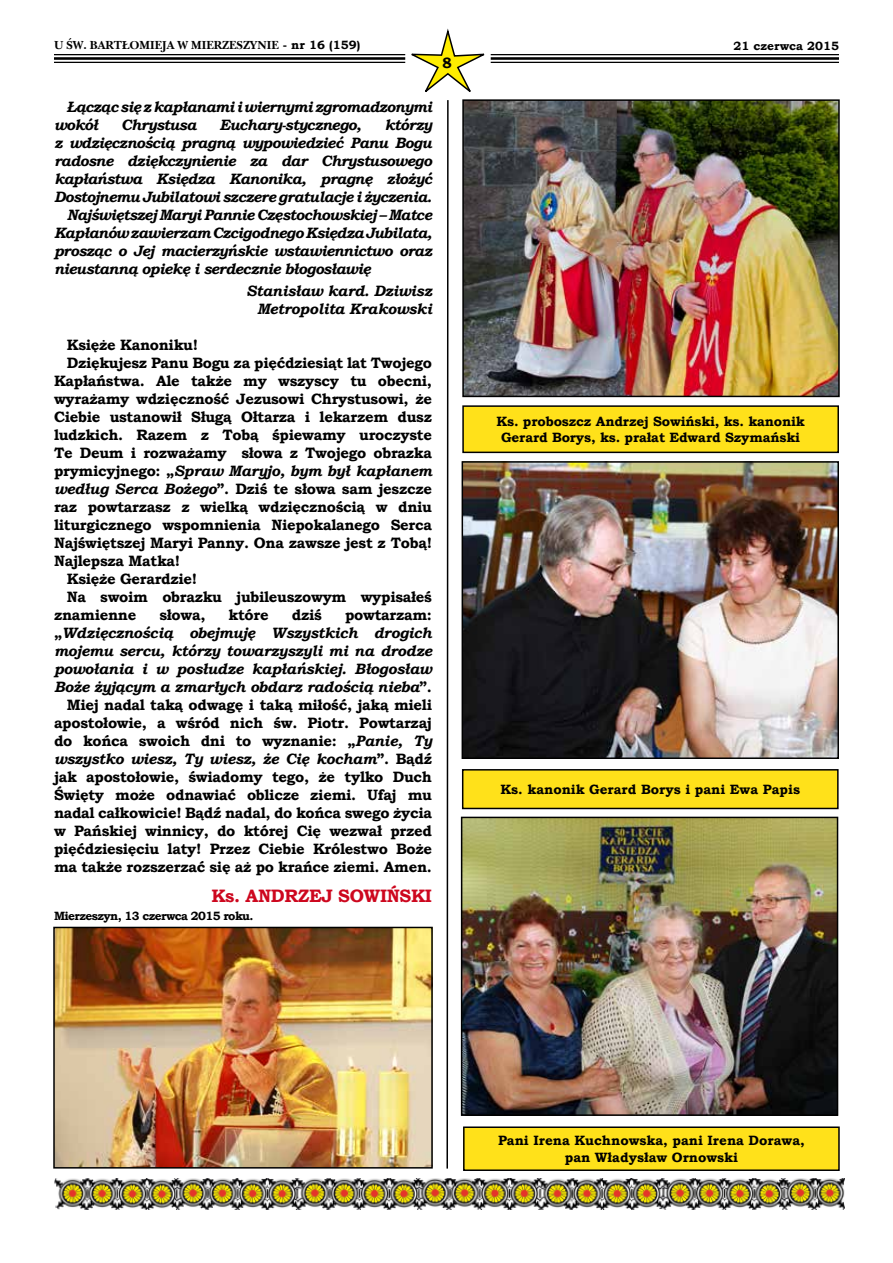
<style>
.page{position:relative;width:893px;height:1263px;background:#fff}
.page>*{position:absolute;margin:0;border:0;box-sizing:border-box;transform-origin:0 0}
.t1{font:700 18px "Bookman Old Style";letter-spacing:-.02em;color:#cd071e}
.t2{font:700 15px/18px "Bookman Old Style";letter-spacing:-.02em;color:#000;text-align:right}
.t3{font:italic 700 15px/18px "Bookman Old Style";letter-spacing:-.04em;color:#000}
.t4{font:italic 700 15px/18px "Bookman Old Style";letter-spacing:-.02em;color:#000;text-align:right}
.t5{font:700 13.5px/16.2px "Bookman Old Style";color:#000;text-align:center}
.t6{font:700 12px "Nebraska";color:#000}
.t7{font:700 12px "Bookman Old Style";letter-spacing:-.05em;color:#000}
.t8{font:700 12px "Bookman Old Style";color:#000}
.s1{font-family:"Bookman Old Style"}
.s2{font-style:normal}
.s3{font-style:italic}
</style>
<div class="page">
<hr style="left:54px;top:54px;width:351px;height:1px;background:#000">
<hr style="left:54px;top:57px;width:351px;height:3px;background:#000">
<hr style="left:54px;top:62px;width:351px;height:1px;background:#000">
<hr style="left:491px;top:54px;width:348px;height:1px;background:#000">
<hr style="left:491px;top:57px;width:348px;height:3px;background:#000">
<hr style="left:491px;top:62px;width:348px;height:1px;background:#000">
<svg style="left:405px;top:28px;width:86px;height:1141px"></svg>
<img style="left:54px;top:1178px;width:790px;height:31px">
<img style="left:465px;top:102px;width:372px;height:292px">
<div style="left:462px;top:99px;width:378px;height:298px;border:2px solid #000"></div>
<img style="left:464px;top:820px;width:371px;height:293px">
<div style="left:461px;top:817px;width:377px;height:299px;border:2px solid #000"></div>
<img style="left:465px;top:464px;width:371px;height:292px">
<div style="left:462px;top:461px;width:377px;height:298px;border:2px solid #000"></div>
<div style="left:463px;top:406px;width:375px;height:46px;background:#ffe11a"></div>
<div style="left:462px;top:405px;width:377px;height:48px;border:2px solid #000"></div>
<div style="left:463px;top:770px;width:375px;height:38px;background:#ffe11a"></div>
<div style="left:462px;top:769px;width:377px;height:40px;border:2px solid #000"></div>
<div style="left:464px;top:1127px;width:375px;height:43px;background:#ffe11a"></div>
<div style="left:463px;top:1126px;width:377px;height:45px;border:2px solid #000"></div>
<img style="left:56px;top:930px;width:374px;height:235px">
<div style="left:53px;top:927px;width:380px;height:241px;border:2px solid #000"></div>
<p class="t6" style="left:54px;top:38px;width:308px">U ŒW. BART£OMIEJA W MIERZESZYNIE <span class="s1">- nr 16 (159)</span></p>
<p class="t8" style="left:734px;top:38px;width:107px">21 czerwca 2015</p>
<p class="t2" style="left:442px;top:54px;width:11px">8</p>
<p class="t3" style="left:54px;top:97px;width:379px;text-indent:13px">Łącząc się z kapłanami i wiernymi zgromadzonymi wokół</p>
<p class="t3" style="left:121px;top:115px;width:77px">Chrystusa</p>
<p class="t3" style="left:220px;top:115px;width:143px">Euchary-stycznego,</p>
<p class="t3" style="left:384px;top:115px;width:49px">którzy</p>
<p class="t3" style="left:54px;top:133px;width:379px">z wdzięcznością pragną wypowiedzieć Panu Bogu</p>
<p class="t3" style="left:54px;top:151px;width:379px">radosne dziękczynienie za dar Chrystusowego</p>
<p class="t3" style="left:54px;top:169px;width:379px">kapłaństwa Księdza Kanonika, pragnę złożyć</p>
<p class="t3" style="left:54px;top:187px;width:379px">Dostojnemu Jubilatowi szczere gratulacje i życzenia.</p>
<p class="t3" style="left:67px;top:205px;width:367px">Najświętszej Maryi Pannie Częstochowskiej – Matce</p>
<p class="t3" style="left:54px;top:223px;width:379px">Kapłanów zawierzam Czcigodnego Księdza Jubilata,</p>
<p class="t3" style="left:54px;top:241px;width:379px">prosząc o Jej macierzyńskie wstawiennictwo oraz</p>
<p class="t3" style="left:54px;top:259px;width:318px">nieustanną opiekę i serdecznie błogosławię</p>
<p class="t4" style="left:246px;top:281px;width:187px">Stanisław kard. Dziwisz<br>Metropolita Krakowski</p>
<p class="t2" style="left:67px;top:335px;width:133px">Księże Kanoniku!</p>
<p class="t2" style="left:67px;top:353px;width:367px">Dziękujesz Panu Bogu za pięćdziesiąt lat Twojego</p>
<p class="t2" style="left:54px;top:371px;width:379px">Kapłaństwa. Ale także my wszyscy tu obecni,</p>
<p class="t2" style="left:54px;top:389px;width:379px">wyrażamy wdzięczność Jezusowi Chrystusowi, że</p>
<p class="t2" style="left:54px;top:407px;width:379px">Ciebie ustanowił Sługą Ołtarza i lekarzem dusz</p>
<p class="t2" style="left:54px;top:425px;width:379px">ludzkich. Razem z Tobą śpiewamy uroczyste</p>
<p class="t2" style="left:54px;top:443px;width:379px">Te Deum i rozważamy słowa z Twojego obrazka</p>
<p class="t4" style="left:54px;top:461px;width:379px"><span class="s2">prymicyjnego: „</span>Spraw Maryjo, bym był kapłanem</p>
<p class="t2" style="left:54px;top:479px;width:379px"><span class="s3">według Serca Bożego</span>”. Dziś te słowa sam jeszcze</p>
<p class="t2" style="left:54px;top:497px;width:379px">raz powtarzasz z wielką wdzięcznością w dniu</p>
<p class="t2" style="left:54px;top:515px;width:379px">liturgicznego wspomnienia Niepokalanego Serca</p>
<p class="t2" style="left:54px;top:533px;width:379px">Najświętszej Maryi Panny. Ona zawsze jest z Tobą!</p>
<p class="t2" style="left:54px;top:551px;width:128px">Najlepsza Matka!</p>
<p class="t2" style="left:67px;top:569px;width:132px">Księże Gerardzie!</p>
<p class="t2" style="left:67px;top:587px;width:367px">Na swoim obrazku jubileuszowym wypisałeś</p>
<p class="t2" style="left:54px;top:605px;width:84px">znamienne</p>
<p class="t2" style="left:159px;top:605px;width:48px">słowa,</p>
<p class="t2" style="left:229px;top:605px;width:42px">które</p>
<p class="t2" style="left:292px;top:605px;width:31px">dziś</p>
<p class="t5" style="left:496px;top:413px;width:310px">Ks. proboszcz Andrzej Sowiński, ks. kanonik<br>Gerard Borys, ks. prałat Edward Szymański</p>
<p class="t2" style="left:54px;top:605px;width:380px">powtarzam:<br>„<span class="s3">Wdzięcznością obejmuję Wszystkich drogich mojemu sercu, którzy towarzyszyli mi na drodze powołania i w posłudze kapłańskiej. Błogosław Boże żyjącym a zmarłych obdarz radością nieba</span>”.<br>Miej nadal taką odwagę i taką miłość, jaką mieli apostołowie, a wśród nich św. Piotr. Powtarzaj do końca swoich dni to wyznanie: „<span class="s3">Panie, Ty wszystko wiesz, Ty wiesz, że Cię kocham</span>”. Bądź jak apostołowie, świadomy tego, że tylko Duch Święty może odnawiać oblicze ziemi. Ufaj mu nadal całkowicie! Bądź nadal, do końca swego życia w Pańskiej winnicy, do której Cię wezwał przed pięćdziesięciu laty! Przez Ciebie Królestwo Boże ma także rozszerzać się aż po krańce ziemi. Amen.</p>
<p class="t1" style="left:211px;top:883px;width:222px">Ks. ANDRZEJ SOWIŃSKI</p>
<p class="t7" style="left:54px;top:907px;width:201px">Mierzeszyn, 13 czerwca 2015 roku.</p>
<p class="t5" style="left:500px;top:781px;width:301px">Ks. kanonik Gerard Borys i pani Ewa Papis</p>
<p class="t5" style="left:498px;top:1132px;width:308px">Pani Irena Kuchnowska, pani Irena Dorawa, pan Władysław Ornowski</p>
</div>
